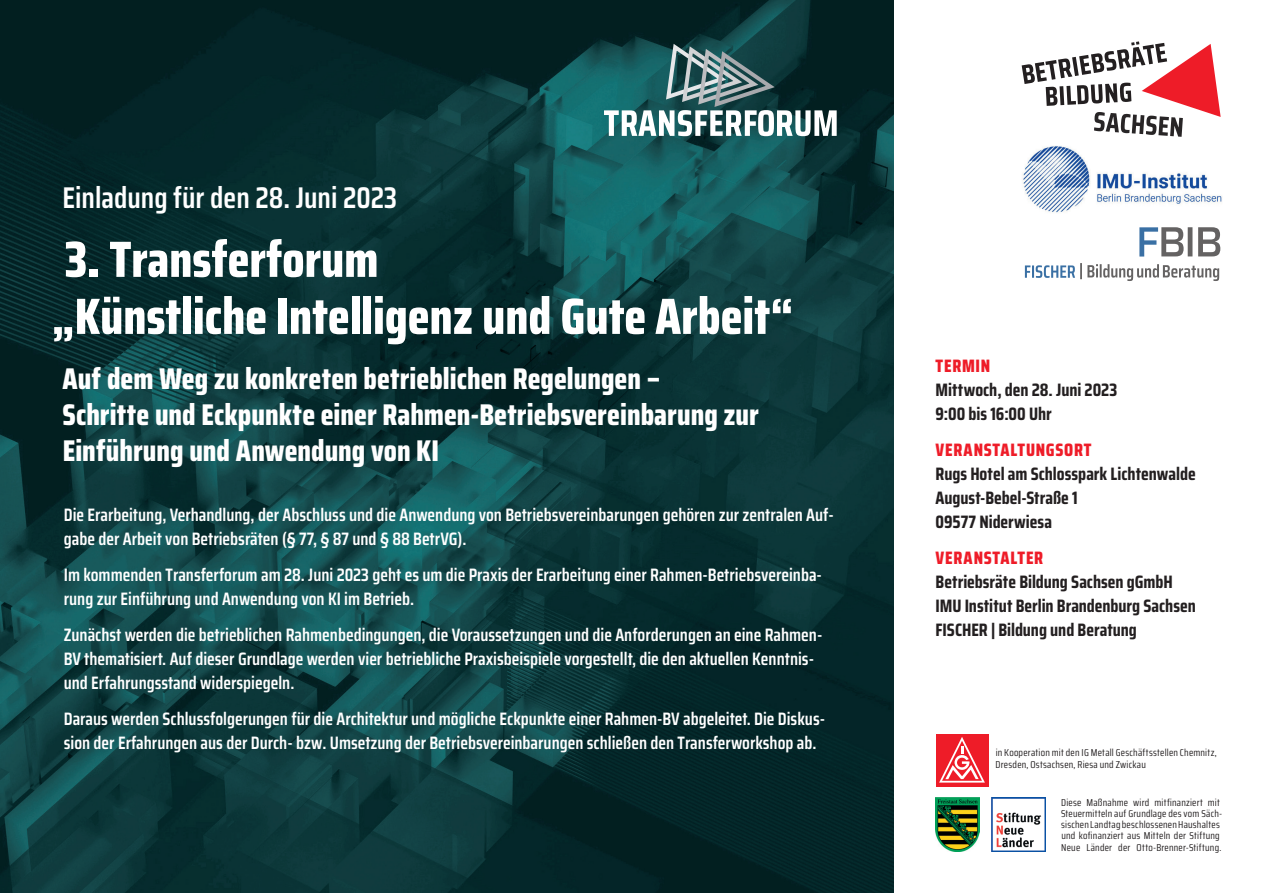
<style>
.page{position:relative;width:1263px;height:893px;background:#fff}
.page>*{position:absolute;margin:0;border:0;box-sizing:border-box;transform-origin:0 0}
.t1{font:800 51px/57px "Saira Condensed";color:#fff}
.t2{font:800 30px/36px "Saira Condensed";color:#fff}
.t3{font:600 30px "Saira Condensed";color:#fff}
.t4{font:600 18px/24px "Saira Condensed";color:#fff}
.t5{font:700 18px/24px "Saira Condensed";color:#231f20}
.t6{font:800 18px "Saira Condensed";letter-spacing:.04em;color:#ee1c28}
.t7{font:10.05px/11.2px "Saira Condensed";letter-spacing:.02em;color:#231f20}
</style>
<div class="page">
<img style="left:935px;top:798px;width:44px;height:54px">
<img style="left:992px;top:798px;width:53px;height:53px">
<img style="left:0;top:0;width:893px;height:893px">
<img style="left:1022px;top:145px;width:200px;height:68px">
<svg style="left:1022px;top:41px;width:199px;height:96px"></svg>
<div style="left:935px;top:734px;width:53px;height:53px;background:#ee1c28"></div>
<svg style="left:939px;top:737px;width:46px;height:46px"></svg>
<svg style="left:1139px;top:227px;width:81px;height:30px"></svg>
<svg style="left:1025px;top:263px;width:194px;height:18px"></svg>
<svg style="left:604px;top:40px;width:233px;height:96px"></svg>
<h2 class="t3" style="left:62px;top:175px;width:336px">Einladung für den 28. Juni 2023</h2>
<h1 class="t1" style="left:52px;top:230px;width:743px">3. Transferforum<br>„Künstliche Intelligenz und Gute Arbeit“</h1>
<h2 class="t2" style="left:62px;top:361px;width:698px">Auf dem Weg zu konkreten betrieblichen Regelungen –<br>Schritte und Eckpunkte einer Rahmen-Betriebsvereinbarung zur<br>Einführung und Anwendung von KI</h2>
<p class="t4" style="left:64px;top:502px;width:772px">Die Erarbeitung, Verhandlung, der Abschluss und die Anwendung von Betriebsvereinbarungen gehören zur zentralen Auf&shy;gabe der Arbeit von Betriebsräten (§ 77, § 87 und § 88 BetrVG).</p>
<p class="t4" style="left:64px;top:562px;width:760px">Im kommenden Transferforum am 28. Juni 2023 geht es um die Praxis der Erarbeitung einer Rahmen-Betriebsvereinba&shy;rung zur Einführung und Anwendung von KI im Betrieb.</p>
<p class="t4" style="left:64px;top:622px;width:760px">Zunächst werden die betrieblichen Rahmenbedingungen, die Voraussetzungen und die Anforderungen an eine Rahmen-<br>BV thematisiert. Auf dieser Grundlage werden vier betriebliche Praxisbeispiele vorgestellt, die den aktuellen Kenntnis&shy;und Erfahrungsstand widerspiegeln.</p>
<p class="t4" style="left:64px;top:706px;width:763px">Daraus werden Schlussfolgerungen für die Architektur und mögliche Eckpunkte einer Rahmen-BV abgeleitet. Die Diskus&shy;sion der Erfahrungen aus der Durch- bzw. Umsetzung der Betriebsvereinbarungen schließen den Transferworkshop ab.</p>
<p class="t6" style="left:935px;top:352px;width:56px">TERMIN</p>
<p class="t5" style="left:935px;top:377px;width:183px">Mittwoch, den 28. Juni 2023<br>9:00 bis 16:00 Uhr</p>
<p class="t6" style="left:935px;top:435px;width:158px">VERANSTALTUNGSORT</p>
<p class="t5" style="left:935px;top:461px;width:262px">Rugs Hotel am Schlosspark Lichtenwalde<br>August-Bebel-Straße 1<br>09577 Niderwiesa</p>
<p class="t6" style="left:935px;top:543px;width:109px">VERANSTALTER</p>
<p class="t5" style="left:935px;top:569px;width:262px">Betriebsräte Bildung Sachsen gGmbH<br>IMU Institut Berlin Brandenburg Sachsen<br>FISCHER | Bildung und Beratung</p>
<p class="t7" style="left:995px;top:747px;width:223px">in Kooperation mit den IG Metall Geschäftsstellen Chemnitz,<br>Dresden, Ostsachsen, Riesa und Zwickau</p>
<p class="t7" style="left:1061px;top:796px;width:163px">Diese Maßnahme wird mitfinanziert mit Steuermitteln auf Grundlage des vom Säch&shy;sischen Landtag beschlossenen Haushaltes und kofinanziert aus Mitteln der Stiftung Neue Länder der Otto-Brenner-Stiftung.</p>
</div>
